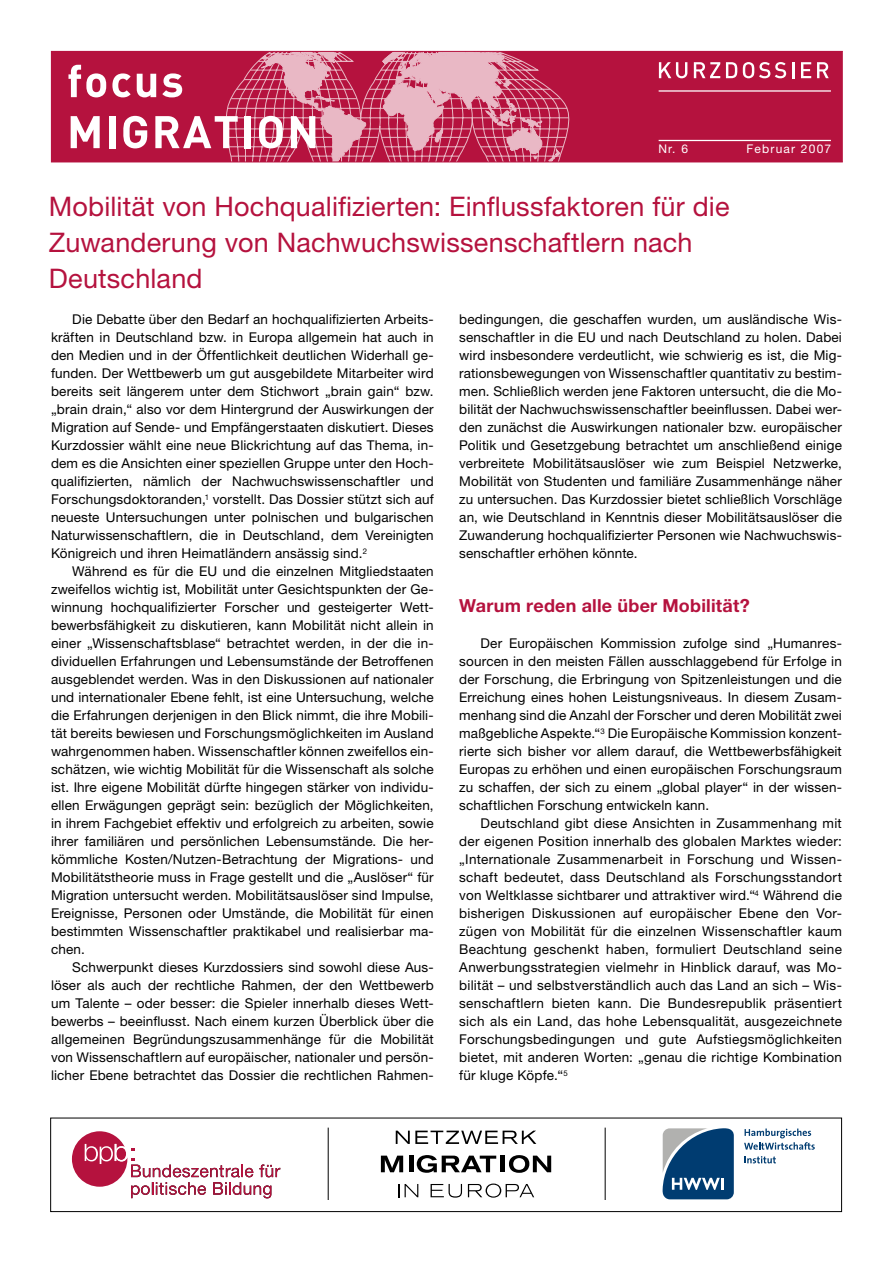
<style>
.page{position:relative;width:893px;height:1263px;background:#fff}
.page>*{position:absolute;margin:0;border:0;box-sizing:border-box;transform-origin:0 0}
.t1{font:27px/36px "Helvetica Neue LT Pro";letter-spacing:.005em;color:#b5123e}
.t2{font:700 18px "Helvetica Neue LT Pro";letter-spacing:.015em;color:#b5123e}
.t3{font:13.5px/18px "Helvetica Neue LT Pro";letter-spacing:.01em;color:#000;text-align:justify}
.t4{font:12px "Helvetica Neue LT Pro";letter-spacing:.1em;color:#fff}
</style>
<div class="page">
<div style="left:51px;top:51px;width:791px;height:111px;background:#b5123e"></div>
<svg style="left:71px;top:116px;width:29px;height:32px"></svg>
<div style="left:109px;top:116px;width:6px;height:32px;background:#fff"></div>
<svg style="left:68px;top:65px;width:38px;height:32px"></svg>
<svg style="left:112px;top:51px;width:458px;height:111px"></svg>
<svg style="left:659px;top:62px;width:28px;height:16px"></svg>
<svg style="left:694px;top:62px;width:26px;height:16px"></svg>
<svg style="left:726px;top:62px;width:11px;height:16px"></svg>
<svg style="left:743px;top:62px;width:43px;height:16px"></svg>
<svg style="left:792px;top:62px;width:2px;height:16px"></svg>
<svg style="left:801px;top:62px;width:10px;height:16px"></svg>
<svg style="left:817px;top:62px;width:12px;height:16px"></svg>
<hr style="left:659px;top:140px;width:172px;height:1px;background:#fff">
<hr style="left:659px;top:90px;width:172px;height:2px;background:#fff">
<div style="left:50px;top:1118px;width:792px;height:94px;border:1px solid #000"></div>
<hr style="left:605px;top:1127px;width:1px;height:73px;background:#000">
<svg style="left:396px;top:1130px;width:140px;height:14px"></svg>
<svg style="left:381px;top:1155px;width:22px;height:17px"></svg>
<div style="left:409px;top:1155px;width:5px;height:17px;background:#000"></div>
<svg style="left:417px;top:1155px;width:79px;height:18px"></svg>
<hr style="left:501px;top:1155px;width:4px;height:17px;background:#000">
<svg style="left:509px;top:1155px;width:42px;height:18px"></svg>
<svg style="left:398px;top:1184px;width:1px;height:13px"></svg>
<svg style="left:405px;top:1184px;width:13px;height:13px"></svg>
<svg style="left:431px;top:1184px;width:31px;height:13px"></svg>
<svg style="left:468px;top:1183px;width:66px;height:14px"></svg>
<hr style="left:328px;top:1127px;width:1px;height:73px;background:#000">
<svg style="left:72px;top:1131px;width:208px;height:67px"></svg>
<svg style="left:745px;top:1156px;width:31px;height:7px"></svg>
<svg style="left:744px;top:1128px;width:71px;height:22px"></svg>
<svg style="left:663px;top:1128px;width:71px;height:71px;background:#346189"></svg>
<p class="t4" style="left:658px;top:142px;width:31px">Nr. 6</p>
<p class="t4" style="left:746px;top:142px;width:86px">Februar 2007</p>
<h1 class="t1" style="left:49px;top:188px;width:682px">Mobilität von Hochqualifizierten: Einflussfaktoren für die<br>Zuwanderung von Nachwuchswissenschaftlern nach<br>Deutschland</h1>
<p class="t3" style="left:51px;top:310px;width:384px;text-indent:21px">Die Debatte über den Bedarf an hochqualifizierten Arbeits&shy;kräften in Deutschland bzw. in Europa allgemein hat auch in den Medien und in der Öffentlichkeit deutlichen Widerhall ge&shy;funden. Der Wettbewerb um gut ausgebildete Mitarbeiter wird bereits seit längerem unter dem Stichwort „brain gain“ bzw. „brain drain,“ also vor dem Hintergrund der Auswirkungen der Migration auf Sende- und Empfängerstaaten diskutiert. Dieses Kurzdossier wählt eine neue Blickrichtung auf das Thema, in&shy;dem es die Ansichten einer speziellen Gruppe unter den Hoch&shy;qualifizierten, nämlich der Nachwuchswissenschaftler und Forschungsdoktoranden,<sup>1</sup> vorstellt. Das Dossier stützt sich auf neueste Untersuchungen unter polnischen und bulgarischen Naturwissenschaftlern, die in Deutschland, dem Vereinigten Königreich und ihren Heimatländern ansässig sind.<sup>2</sup></p>
<p class="t3" style="left:51px;top:562px;width:384px;text-indent:21px">Während es für die EU und die einzelnen Mitgliedstaaten zweifellos wichtig ist, Mobilität unter Gesichtspunkten der Ge&shy;winnung hochqualifizierter Forscher und gesteigerter Wett&shy;bewerbsfähigkeit zu diskutieren, kann Mobilität nicht allein in einer „Wissenschaftsblase“ betrachtet werden, in der die in&shy;dividuellen Erfahrungen und Lebensumstände der Betroffenen ausgeblendet werden. Was in den Diskussionen auf nationaler und internationaler Ebene fehlt, ist eine Untersuchung, welche die Erfahrungen derjenigen in den Blick nimmt, die ihre Mobili&shy;tät bereits bewiesen und Forschungsmöglichkeiten im Ausland wahrgenommen haben. Wissenschaftler können zweifellos ein&shy;schätzen, wie wichtig Mobilität für die Wissenschaft als solche ist. Ihre eigene Mobilität dürfte hingegen stärker von individu&shy;ellen Erwägungen geprägt sein: bezüglich der Möglichkeiten, in ihrem Fachgebiet effektiv und erfolgreich zu arbeiten, sowie ihrer familiären und persönlichen Lebensumstände. Die her&shy;kömmliche Kosten/Nutzen-Betrachtung der Migrations- und Mobilitätstheorie muss in Frage gestellt und die „Auslöser“ für Migration untersucht werden. Mobilitätsauslöser sind Impulse, Ereignisse, Personen oder Umstände, die Mobilität für einen bestimmten Wissenschaftler praktikabel und realisierbar ma&shy;chen.</p>
<p class="t3" style="left:51px;top:958px;width:384px;text-indent:21px">Schwerpunkt dieses Kurzdossiers sind sowohl diese Aus&shy;löser als auch der rechtliche Rahmen, der den Wettbewerb um Talente – oder besser: die Spieler innerhalb dieses Wett&shy;bewerbs – beeinflusst. Nach einem kurzen Überblick über die allgemeinen Begründungszusammenhänge für die Mobilität von Wissenschaftlern auf europäischer, nationaler und persön&shy;licher Ebene betrachtet das Dossier die rechtlichen Rahmen-</p>
<p class="t3" style="left:459px;top:310px;width:384px">bedingungen, die geschaffen wurden, um ausländische Wis&shy;senschaftler in die EU und nach Deutschland zu holen. Dabei wird insbesondere verdeutlicht, wie schwierig es ist, die Mig&shy;rationsbewegungen von Wissenschaftler quantitativ zu bestim&shy;men. Schließlich werden jene Faktoren untersucht, die die Mo&shy;bilität der Nachwuchswissenschaftler beeinflussen. Dabei wer&shy;den zunächst die Auswirkungen nationaler bzw. europäischer Politik und Gesetzgebung betrachtet um anschließend einige verbreitete Mobilitätsauslöser wie zum Beispiel Netzwerke, Mobilität von Studenten und familiäre Zusammenhänge näher zu untersuchen. Das Kurzdossier bietet schließlich Vorschläge an, wie Deutschland in Kenntnis dieser Mobilitätsauslöser die Zuwanderung hochqualifizierter Personen wie Nachwuchswis&shy;senschaftler erhöhen könnte.</p>
<h2 class="t2" style="left:459px;top:595px;width:292px">Warum reden alle über Mobilität?</h2>
<p class="t3" style="left:459px;top:634px;width:384px;text-indent:21px">Der Europäischen Kommission zufolge sind „Humanres&shy;sourcen in den meisten Fällen ausschlaggebend für Erfolge in der Forschung, die Erbringung von Spitzenleistungen und die Erreichung eines hohen Leistungsniveaus. In diesem Zusam&shy;menhang sind die Anzahl der Forscher und deren Mobilität zwei maßgebliche Aspekte.“<sup>3</sup> Die Europäische Kommission konzent&shy;rierte sich bisher vor allem darauf, die Wettbewerbsfähigkeit Europas zu erhöhen und einen europäischen Forschungsraum zu schaffen, der sich zu einem „global player“ in der wissen&shy;schaftlichen Forschung entwickeln kann.</p>
<p class="t3" style="left:459px;top:814px;width:384px;text-indent:21px">Deutschland gibt diese Ansichten in Zusammenhang mit der eigenen Position innerhalb des globalen Marktes wieder: „Internationale Zusammenarbeit in Forschung und Wissen&shy;schaft bedeutet, dass Deutschland als Forschungsstandort von Weltklasse sichtbarer und attraktiver wird.“<sup>4</sup> Während die bisherigen Diskussionen auf europäischer Ebene den Vor&shy;zügen von Mobilität für die einzelnen Wissenschaftler kaum Beachtung geschenkt haben, formuliert Deutschland seine Anwerbungsstrategien vielmehr in Hinblick darauf, was Mo&shy;bilität – und selbstverständlich auch das Land an sich – Wis&shy;senschaftlern bieten kann. Die Bundesrepublik präsentiert sich als ein Land, das hohe Lebensqualität, ausgezeichnete Forschungsbedingungen und gute Aufstiegsmöglichkeiten bietet, mit anderen Worten: „genau die richtige Kombination für kluge Köpfe.“<sup>5</sup></p>
</div>
